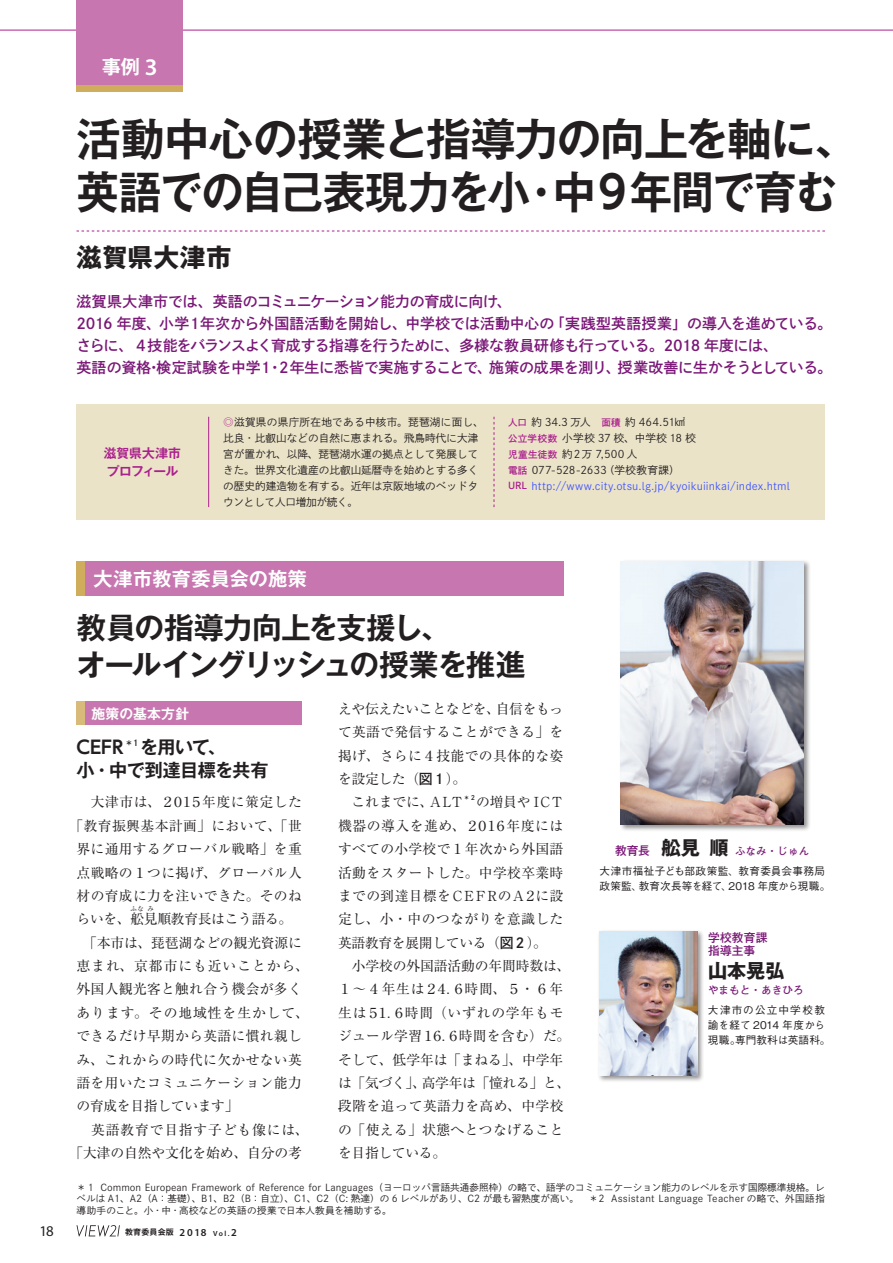
<style>
.page{position:relative;width:893px;height:1263px;background:#fff}
.page>*{position:absolute;margin:0;border:0;box-sizing:border-box;transform-origin:0 0}
.t1{font:700 44.7px "Gothic MB101 Pro De";letter-spacing:-.025em;color:#231f20;scale:.95 1}
.t2{font:700 44.7px "Gothic MB101 Pro De";letter-spacing:-.025em;color:#231f20}
.t3{font:700 29.7px "Gothic MB101 Pro De";letter-spacing:-.055em;color:#231f20}
.t4{font:700 29.7px "Gothic MB101 Pro De";letter-spacing:-.02em;color:#231f20}
.t5{font:700 25.5px "Gothic MB101 Pro";letter-spacing:.015em;color:#231f20}
.t6{font:700 19.2px "Gothic MB101 Pro De";letter-spacing:.015em;color:#fff}
.t7{font:700 19.2px "Gothic MB101 Pro";color:#231f20}
.t8{font:700 18px "Gothic MB101 Pro De";letter-spacing:-.035em;color:#231f20}
.t9{font:14.85px "Shuei Go Kin Std B";letter-spacing:-.015em;color:#7a1777}
.t10{font:14.85px "Myriad Pro";color:#231f20}
.t11{font:13.8px/23.4px "Ryumin Pro";letter-spacing:.02em;color:#231f20;text-align:center}
.t12{font:13.8px "Ryumin Pro";letter-spacing:-.015em;color:#231f20}
.t13{font:700 13.8px "Gothic MB101 Pro De";letter-spacing:.015em;color:#fff}
.t14{font:700 12.75px "Gothic MB101 Pro De";letter-spacing:-.015em;color:#ab208e}
.t15{font:500 11.7px "Gothic MB101 Pro";letter-spacing:.015em;color:#7a1777}
.t16{font:10.65px/15.9px "Shuei Go Kin Std L";color:#231f20}
.t17{font:500 10.65px/14.9px "Gothic BBB Pro";letter-spacing:.02em;color:#231f20}
.t18{font:10.65px "Shuei Go Kin Std L";letter-spacing:.005em;color:#4055ff}
.t19{font:700 10.65px "Futo Go B101 Pro";color:#7a1777}
.t20{font:10.65px "Shuei Go Kin Std L";letter-spacing:.025em;color:#231f20}
.t21{font:9.6px/11.7px "Shuei Go Kin Std L";letter-spacing:.025em;color:#231f20;text-align:justify}
.t22{font:700 7.95px "Gothic MB101 Pro De";letter-spacing:.025em;color:#231f20}
.t23{font:6.45px "Ryumin Pro";color:#231f20}
.t24{font:6.45px "Shuei Go Kin Std B";color:#231f20}
.s1{font-family:"Myriad Pro";font-weight:600;font-size:23.85px}
.s2{font-family:"UD Shin Go NT Pro De"}
.s3{color:#ab208e}
.s4{font-family:"Shuei Go Kin Std B";font-size:9.6px;color:#ab208e}
.s5{font-family:"Shuei Go Kin Std B"}
.s6{font-family:"Gothic MB101 Pro";font-weight:500;font-size:11.7px}
.s7{font-family:"Gothic MB101 Pro";font-size:19.2px;color:#231f20}
.s8{font-family:"Myriad Pro";font-weight:600;font-size:10.65px}
.s9{font-family:"Myriad Pro";font-weight:600;font-size:7.5px}
</style>
<div class="page">
<div style="left:77px;top:404px;width:748px;height:116px;background:#ebe3c8"></div>
<svg style="left:494px;top:417px;width:1px;height:90px"></svg>
<hr style="left:208px;top:417px;width:1px;height:90px;background:#ab208e">
<svg style="left:77px;top:1225px;width:43px;height:11px"></svg>
<div style="left:619px;top:559px;width:192px;height:273px;background:#231f20;opacity:.5"></div>
<img style="left:621px;top:561px;width:183px;height:264px">
<div style="left:597px;top:929px;width:107px;height:154px;background:#231f20;opacity:.5"></div>
<img style="left:600px;top:931px;width:97px;height:145px">
<hr style="left:0;top:30px;width:893px;height:1px;background:#ab208e">
<svg style="left:77px;top:231px;width:748px;height:1px"></svg>
<div style="left:77px;top:0;width:106px;height:85px;background:#c776b0"></div>
<div style="left:77px;top:561px;width:8px;height:34px;background:#cfad5d"></div>
<div style="left:85px;top:561px;width:478px;height:34px;background:#c776b0"></div>
<div style="left:77px;top:85px;width:106px;height:6px;background:#cfad5d"></div>
<div style="left:85px;top:702px;width:217px;height:23px;background:#c776b0"></div>
<div style="left:77px;top:702px;width:8px;height:23px;background:#d8ba7a"></div>
<p class="t6" style="left:102px;top:51px;width:57px">事例 <span class="s1">3</span></p>
<p class="t2" style="left:77px;top:102px;width:784px">活動中心の授業と指導力の向上を軸に、</p>
<p class="t1" style="left:77px;top:155px;width:802px">英語での自己表現力を小・中<span class="s2">９</span>年間で育む</p>
<p class="t5" style="left:77px;top:236px;width:157px">滋賀県大津市</p>
<p class="t9" style="left:77px;top:291px;width:437px">滋賀県大津市では、英語のコミュニケーション能力の育成に向け、</p>
<p class="t9" style="left:77px;top:313px;width:757px">2016 年度、小学１年次から外国語活動を開始し、中学校では活動中心の「実践型英語授業」の導入を進めている。</p>
<p class="t9" style="left:77px;top:335px;width:703px">さらに、４技能をバランスよく育成する指導を行うために、多様な教員研修も行っている。2018 年度には、</p>
<p class="t9" style="left:77px;top:358px;width:757px">英語の資格・検定試験を中学１・２年生に悉皆で実施することで、施策の成果を測り、授業改善に生かそうとしている。</p>
<p class="t14" style="left:104px;top:442px;width:79px">滋賀県大津市</p>
<p class="t14" style="left:107px;top:460px;width:73px">プロフィール</p>
<p class="t16" style="left:223px;top:414px;width:262px"><span class="s3">◎</span>滋賀県の県庁所在地である中核市。琵琶湖に面し、比良・比叡山などの自然に恵まれる。飛鳥時代に大津宮が置かれ、以降、琵琶湖水運の拠点として発展してきた。世界文化遺産の比叡山延暦寺を始めとする多くの歴史的建造物を有する。近年は京阪地域のベッドタウンとして人口増加が続く。</p>
<p class="t6" style="left:94px;top:562px;width:215px">大津市教育委員会の施策</p>
<p class="t16" style="left:508px;top:414px;width:179px"><span class="s4">人口</span>約 34.3 万人　<span class="s4">面積</span>約 464.51㎢</p>
<p class="t20" style="left:508px;top:431px;width:189px"><span class="s4">公立学校数</span>小学校 37 校、中学校 18 校</p>
<p class="t16" style="left:508px;top:446px;width:141px"><span class="s4">児童生徒数</span>約２万 7,500 人　</p>
<p class="t16" style="left:508px;top:462px;width:173px"><span class="s4">電話</span> 077-528-2633（学校教育課）</p>
<p class="t18" style="left:508px;top:479px;width:283px"><span class="s4">URL</span> http://www.city.otsu.lg.jp/kyoikuiinkai/index.html</p>
<p class="t4" style="left:77px;top:603px;width:376px">教員の指導力向上を支援し、</p>
<p class="t3" style="left:77px;top:640px;width:450px">オールイングリッシュの授業を推進</p>
<p class="t13" style="left:91px;top:702px;width:99px">施策の基本方針</p>
<p class="t8" style="left:77px;top:732px;width:151px"><span class="s2">CEFR</span> <sup>＊１</sup>を用いて、</p>
<p class="t8" style="left:77px;top:755px;width:194px">小・中で到達目標を共有</p>
<p class="t11" style="left:70px;top:789px;width:234px">　大津市は、２０１５年度に策定した「教育振興基本計画」において、「世界に通用するグローバル戦略」を重点戦略の１つに掲げ、グローバル人材の育成に力を注いできた。そのねらいを、舩見順教育長はこう語る。</p>
<p class="t23" style="left:131px;top:904px;width:15px">ふな</p>
<p class="t23" style="left:147px;top:904px;width:8px">み</p>
<p class="t11" style="left:77px;top:930px;width:234px;text-align:left">　「本市は、琵琶湖などの観光資源に恵まれ、京都市にも近いことから、外国人観光客と触れ合う機会が多くあります。その地域性を生かして、できるだけ早期から英語に慣れ親しみ、これからの時代に欠かせない英語を用いたコミュニケーション能力の育成を目指しています」</p>
<p class="t11" style="left:70px;top:1117px;width:241px">　英語教育で目指す子ども像には、「大津の自然や文化を始め、自分の考</p>
<p class="t11" style="left:338px;top:696px;width:227px;text-align:justify">えや伝えたいことなどを、自信をもって英語で発信することができる」を掲げ、さらに４技能での具体的な姿を設定した（<span class="s5">図１</span>）。</p>
<p class="t12" style="left:338px;top:791px;width:127px">　これまでに、ＡＬＴ</p>
<p class="t24" style="left:463px;top:793px;width:14px">＊２</p>
<p class="t11" style="left:338px;top:789px;width:227px;text-align:justify;text-indent:138px">の増員やＩＣＴ機器の導入を進め、２０１６年度にはすべての小学校で１年次から外国語活動をスタートした。中学校卒業時までの到達目標をＣＥＦＲのＡ２に設定し、小・中のつながりを意識した英語教育を展開している（<span class="s5">図２</span>）。</p>
<p class="t11" style="left:338px;top:953px;width:234px;text-align:left">　小学校の外国語活動の年間時数は、<br>１～４年生は２４．６時間、５・６年生は５１．６時間（いずれの学年もモジュール学習１６．６時間を含む）だ。そして、低学年は「まねる」、中学年は「気づく」、高学年は「憧れる」と、段階を追って英語力を高め、中学校の「使える」状態へとつなげることを目指している。</p>
<p class="t19" style="left:615px;top:842px;width:196px"><span class="s6">教育長</span> <span class="s7">舩見順</span> ふなみ・じゅん</p>
<p class="t17" style="left:599px;top:862px;width:232px">大津市福祉子ども部政策監、教育委員会事務局政策監、教育次長等を経て、2018 年度から現職。</p>
<p class="t15" style="left:708px;top:927px;width:61px">学校教育課</p>
<p class="t15" style="left:708px;top:941px;width:49px">指導主事</p>
<p class="t7" style="left:708px;top:955px;width:78px">山本晃弘</p>
<p class="t19" style="left:708px;top:981px;width:97px">やまもと・あきひろ</p>
<p class="t17" style="left:708px;top:1001px;width:124px">大津市の公立中学校教諭を経て 2014 年度から現職。専門教科は英語科。</p>
<p class="t21" style="left:77px;top:1181px;width:750px">＊１ Common European Framework of Reference for Languages（ヨーロッパ言語共通参照枠）の略で、語学のコミュニケーション能力のレベルを示す国際標準規格。レベルは A1、A2（A：基礎）、B1、B2（B：自立）、C1、C2（C: 熟達）の 6 レベルがあり、C2 が最も習熟度が高い。　＊２ Assistant Language Teacher の略で、外国語指導助手のこと。小・中・高校などの英語の授業で日本人教員を補助する。</p>
<p class="t10" style="left:40px;top:1222px;width:16px">18</p>
<p class="t22" style="left:125px;top:1226px;width:113px">教育委員会版 <span class="s8">2018</span> <span class="s9">Vol.</span><span class="s8">2</span></p>
</div>
